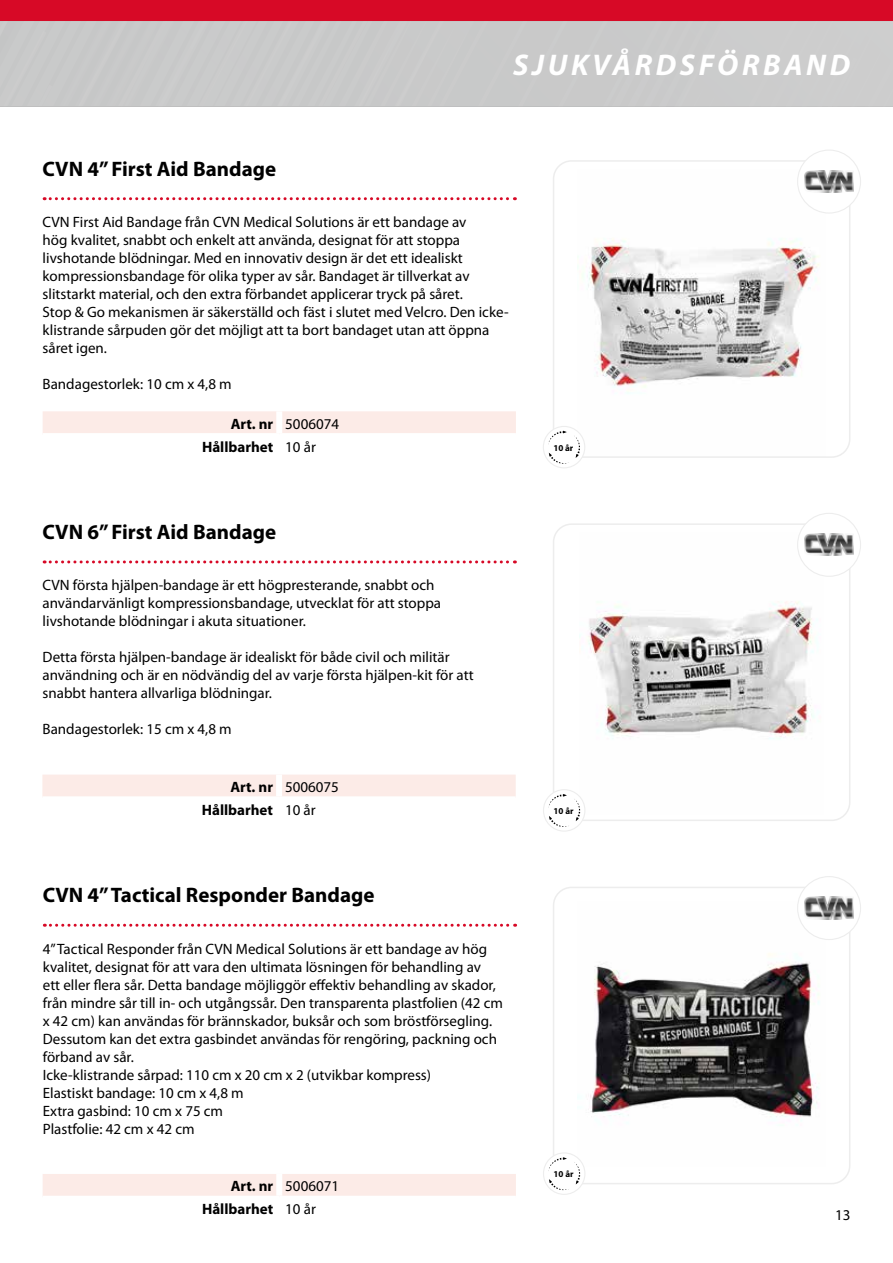
<style>
.page{position:relative;width:893px;height:1263px;background:#fff}
.page>*{position:absolute;margin:0;border:0;box-sizing:border-box;transform-origin:0 0}
.t1{font:italic 700 30px "Myriad Pro";letter-spacing:.12em;color:#fff}
.t2{font:700 21px "Myriad Pro";color:#000}
.t3{font:15px/18px "Myriad Pro";color:#000}
.t4{font:700 15px/23.2px "Myriad Pro";color:#000}
.t5{font:700 9px "Myriad Pro";color:#000}
.s1{font-weight:400}
</style>
<div class="page">
<div style="left:0;top:0;width:893px;height:21px;background:#d70926"></div>
<div style="left:0;top:21px;width:893px;height:85px;background:#c9caca"></div>
<svg style="left:44px;top:560px;width:471px;height:3px"></svg>
<svg style="left:44px;top:924px;width:472px;height:3px"></svg>
<svg style="left:44px;top:197px;width:471px;height:3px"></svg>
<img style="left:577px;top:917px;width:243px;height:249px">
<div style="left:553px;top:887px;width:297px;height:297px;border:2px solid #ededed;border-radius:18px"></div>
<img style="left:580px;top:533px;width:240px;height:273px">
<div style="left:553px;top:523px;width:297px;height:298px;border:2px solid #ededed;border-radius:18px"></div>
<img style="left:577px;top:170px;width:243px;height:283px">
<div style="left:553px;top:160px;width:297px;height:298px;border:2px solid #ededed;border-radius:18px"></div>
<div style="left:798px;top:150px;width:62px;height:63px;background:#fff;border-radius:50%"></div>
<img style="left:805px;top:170px;width:48px;height:23px">
<div style="left:797px;top:150px;width:64px;height:64px;border:1px solid #ededed;border-radius:50%"></div>
<div style="left:798px;top:513px;width:62px;height:63px;background:#fff;border-radius:50%"></div>
<img style="left:805px;top:534px;width:48px;height:22px">
<div style="left:797px;top:513px;width:64px;height:64px;border:1px solid #ededed;border-radius:50%"></div>
<div style="left:798px;top:876px;width:62px;height:63px;background:#fff;border-radius:50%"></div>
<img style="left:805px;top:897px;width:48px;height:22px">
<div style="left:797px;top:876px;width:64px;height:64px;border:1px solid #ededed;border-radius:50%"></div>
<div style="left:43px;top:411px;width:473px;height:22px;background:#fcebe7"></div>
<div style="left:276px;top:411px;width:6px;height:22px;background:#fff"></div>
<div style="left:42px;top:775px;width:474px;height:21px;background:#fcebe7"></div>
<div style="left:276px;top:774px;width:6px;height:22px;background:#fff"></div>
<div style="left:43px;top:1174px;width:473px;height:22px;background:#fcebe7"></div>
<div style="left:276px;top:1174px;width:6px;height:22px;background:#fff"></div>
<div style="left:543px;top:426px;width:42px;height:42px;background:#fff;border-radius:50%"></div>
<div style="left:543px;top:426px;width:42px;height:42px;border:1px solid #ededed;border-radius:50%"></div>
<svg style="left:548px;top:431px;width:32px;height:33px"></svg>
<div style="left:543px;top:790px;width:42px;height:41px;background:#fff;border-radius:50%"></div>
<div style="left:543px;top:789px;width:42px;height:43px;border:1px solid #ededed;border-radius:50%"></div>
<svg style="left:548px;top:794px;width:32px;height:33px"></svg>
<div style="left:543px;top:1153px;width:42px;height:41px;background:#fff;border-radius:50%"></div>
<div style="left:543px;top:1152px;width:42px;height:43px;border:1px solid #ededed;border-radius:50%"></div>
<svg style="left:548px;top:1157px;width:32px;height:33px"></svg>
<h2 class="t2" style="left:43px;top:155px;width:235px">CVN 4” First Aid Bandage</h2>
<h1 class="t1" style="left:513px;top:45px;width:338px">SJUKVÅRDSFÖRBAND</h1>
<p class="t3" style="left:43px;top:213px;width:467px">CVN First Aid Bandage från CVN Medical Solutions är ett bandage av<br>hög kvalitet, snabbt och enkelt att använda, designat för att stoppa livshotande blödningar. Med en innovativ design är det ett idealiskt kompressionsbandage för olika typer av sår. Bandaget är tillverkat av slitstarkt material, och den extra förbandet applicerar tryck på såret.<br>Stop &amp; Go mekanismen är säkerställd och fäst i slutet med Velcro. Den icke&shy;klistrande sårpuden gör det möjligt att ta bort bandaget utan att öppna såret igen.</p>
<p class="t3" style="left:43px;top:375px;width:191px">Bandagestorlek: 10 cm x 4,8 m</p>
<p class="t4" style="left:202px;top:411px;width:139px;text-indent:29px">Art. nr <span class="s1">5006074<br></span>Hållbarhet <span class="s1">10 år</span></p>
<h2 class="t2" style="left:43px;top:518px;width:235px">CVN 6” First Aid Bandage</h2>
<p class="t3" style="left:43px;top:576px;width:400px">CVN första hjälpen-bandage är ett högpresterande, snabbt och användarvänligt kompressionsbandage, utvecklat för att stoppa livshotande blödningar i akuta situationer.</p>
<p class="t3" style="left:43px;top:648px;width:433px">Detta första hjälpen-bandage är idealiskt för både civil och militär användning och är en nödvändig del av varje första hjälpen-kit för att snabbt hantera allvarliga blödningar.</p>
<p class="t3" style="left:43px;top:720px;width:191px">Bandagestorlek: 15 cm x 4,8 m</p>
<p class="t4" style="left:202px;top:775px;width:139px;text-indent:29px">Art. nr <span class="s1">5006075<br></span>Hållbarhet <span class="s1">10 år</span></p>
<h2 class="t2" style="left:43px;top:882px;width:333px">CVN 4” Tactical Responder Bandage</h2>
<p class="t3" style="left:43px;top:939px;width:462px">4” Tactical Responder från CVN Medical Solutions är ett bandage av hög kvalitet, designat för att vara den ultimata lösningen för behandling av<br>ett eller flera sår. Detta bandage möjliggör effektiv behandling av skador, från mindre sår till in- och utgångssår. Den transparenta plastfolien (42 cm x 42 cm) kan användas för brännskador, buksår och som bröstförsegling.<br>Dessutom kan det extra gasbindet användas för rengöring, packning och förband av sår.<br>Icke-klistrande sårpad: 110 cm x 20 cm x 2 (utvikbar kompress)<br>Elastiskt bandage: 10 cm x 4,8 m<br>Extra gasbind: 10 cm x 75 cm<br>Plastfolie: 42 cm x 42 cm</p>
<p class="t4" style="left:202px;top:1174px;width:139px;text-indent:29px">Art. nr <span class="s1">5006071<br></span>Hållbarhet <span class="s1">10 år</span></p>
<p class="t5" style="left:553px;top:442px;width:21px">10 år</p>
<p class="t5" style="left:554px;top:805px;width:21px">10 år</p>
<p class="t5" style="left:554px;top:1168px;width:21px">10 år</p>
<p class="t3" style="left:835px;top:1206px;width:17px">13</p>
</div>
